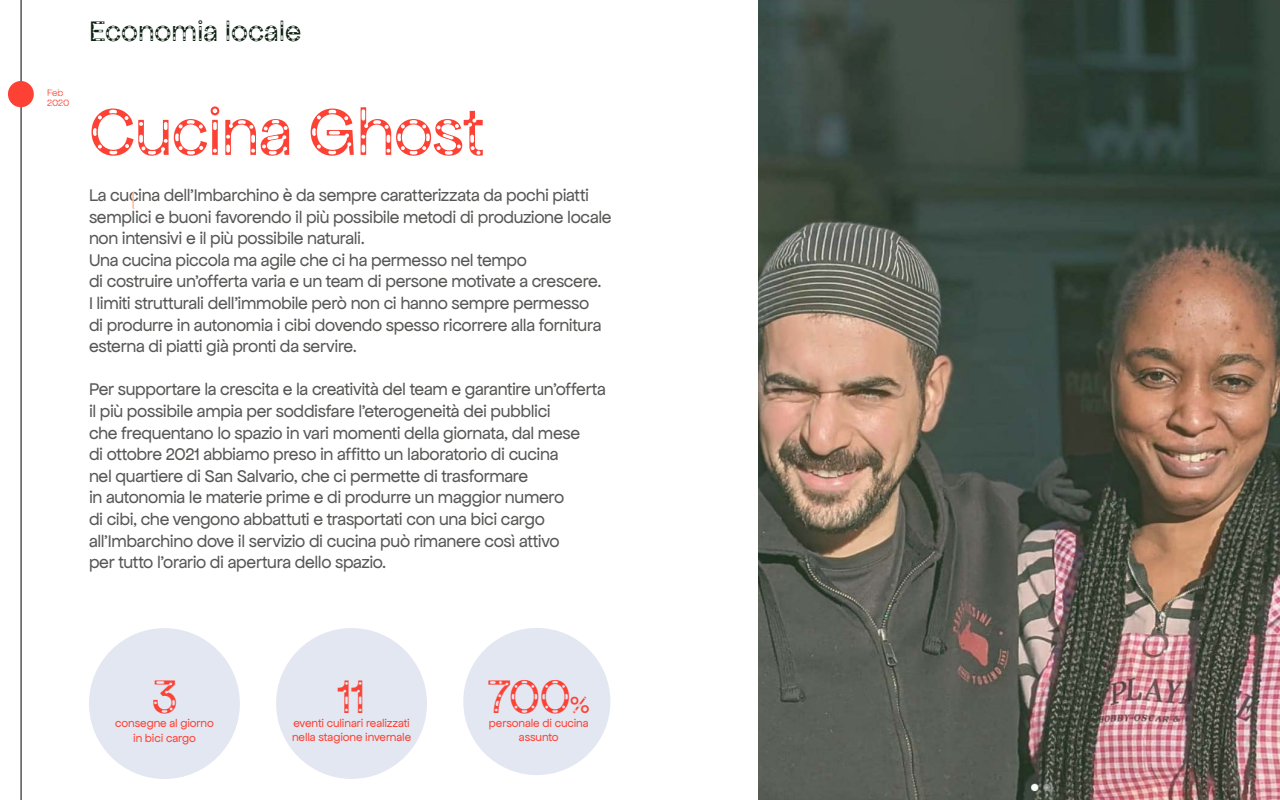
<style>
.page{position:relative;width:1280px;height:800px;background:#fff}
.page>*{position:absolute;margin:0;border:0;box-sizing:border-box;transform-origin:0 0}
.t1{font:70px "Apfel Grotezk Brukt";letter-spacing:-.02em;color:#fd4235}
.t2{font:50px "Apfel Grotezk Brukt";color:#fd4235}
.t3{font:30px "Apfel Grotezk Brukt";color:#0d2110}
.t4{font:18px/21.6px "Apfel Grotezk";letter-spacing:-.02em;color:#575756}
.t5{font:12px/14.4px "Apfel Grotezk";letter-spacing:-.005em;color:#fd4235;text-align:center}
.t6{font:10px/10px "Apfel Grotezk Brukt";color:#fd4235}
.s1{font-size:25px}
</style>
<div class="page">
<div style="left:463px;top:628px;width:147px;height:147px;background:#e3e7f2;border-radius:50%"></div>
<div style="left:276px;top:628px;width:151px;height:151px;background:#e3e7f2;border-radius:50%"></div>
<hr style="left:21px;top:0;width:1px;height:800px;background:#000">
<svg style="left:133px;top:192px;width:1px;height:17px"></svg>
<div style="left:8px;top:81px;width:26px;height:26px;background:#fd4235;border-radius:50%"></div>
<img style="left:758px;top:0;width:522px;height:800px">
<div style="left:89px;top:628px;width:151px;height:151px;background:#e3e7f2;border-radius:50%"></div>
<p class="t6" style="left:47px;top:88px;width:24px">Feb<br>2020</p>
<h3 class="t3" style="left:89px;top:16px;width:214px">Economia locale</h3>
<h1 class="t1" style="left:89px;top:95px;width:397px">Cucina Ghost</h1>
<p class="t4" style="left:89px;top:184px;width:524px">La cucina dell’Imbarchino è da sempre caratterizzata da pochi piatti semplici e buoni favorendo il più possibile metodi di produzione locale non intensivi e il più possibile naturali.<br>Una cucina piccola ma agile che ci ha permesso nel tempo<br>di costruire un’offerta varia e un team di persone motivate a crescere.<br>I limiti strutturali dell’immobile però non ci hanno sempre permesso<br>di produrre in autonomia i cibi dovendo spesso ricorrere alla fornitura esterna di piatti già pronti da servire.</p>
<p class="t4" style="left:89px;top:379px;width:518px">Per supportare la crescita e la creatività del team e garantire un’offerta il più possibile ampia per soddisfare l'eterogeneità dei pubblici<br>che frequentano lo spazio in vari momenti della giornata, dal mese<br>di ottobre 2021 abbiamo preso in affitto un laboratorio di cucina<br>nel quartiere di San Salvario, che ci permette di trasformare<br>in autonomia le materie prime e di produrre un maggior numero<br>di cibi, che vengono abbattuti e trasportati con una bici cargo all’Imbarchino dove il servizio di cucina può rimanere così attivo<br>per tutto l’orario di apertura dello spazio.</p>
<h2 class="t2" style="left:151px;top:670px;width:28px">3</h2>
<p class="t5" style="left:115px;top:716px;width:100px">consegne al giorno in bici cargo</p>
<h2 class="t2" style="left:338px;top:670px;width:30px">11</h2>
<p class="t5" style="left:292px;top:716px;width:121px;text-align:left">eventi culinari realizzati nella stagione invernale</p>
<h2 class="t2" style="left:488px;top:670px;width:103px">700<span class="s1">%</span></h2>
<p class="t5" style="left:489px;top:716px;width:101px">personale di cucina assunto</p>
</div>
